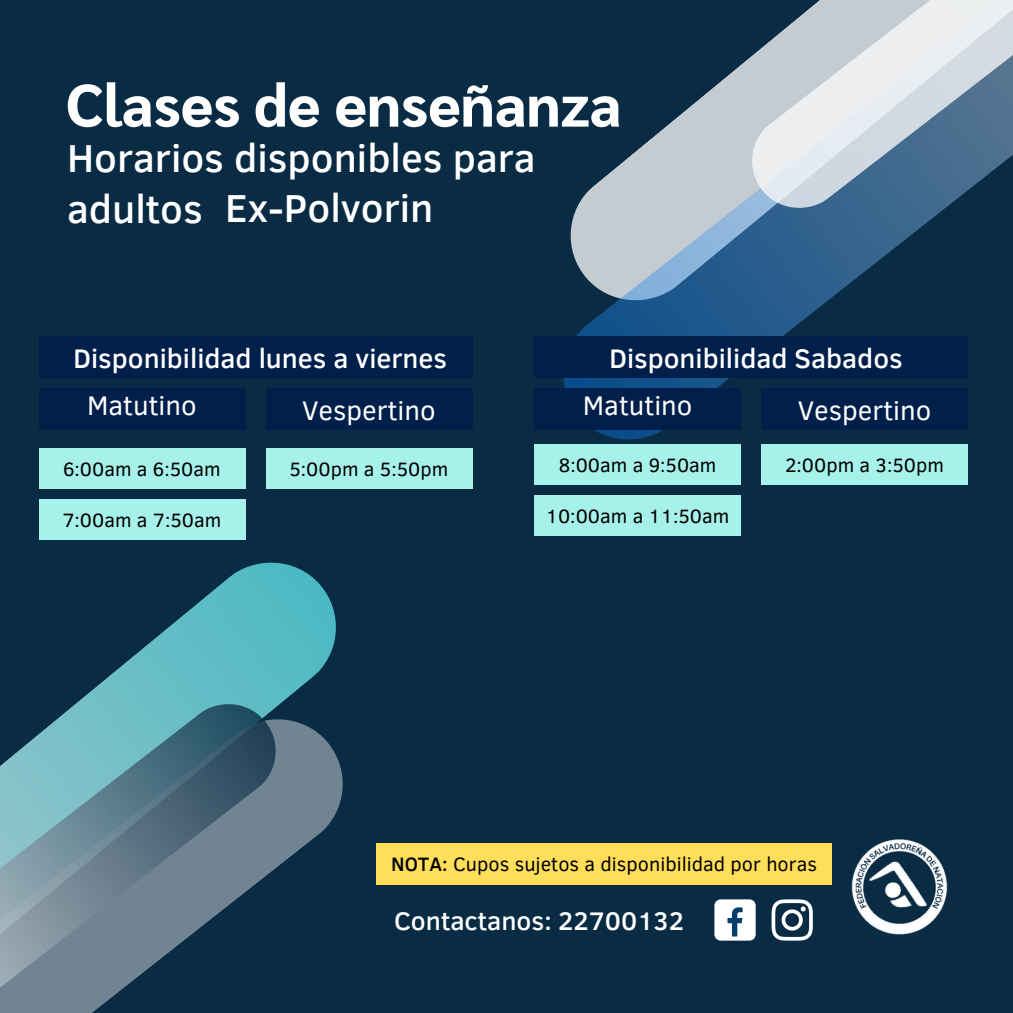
<style>
.page{position:relative;width:1013px;height:1013px;background:#fff}
.page>*{position:absolute;margin:0;border:0;box-sizing:border-box;transform-origin:0 0}
.t1{font:800 59.75px "Sarabun";color:#fff}
.t2{font:500 40px/50.6px "Clear Sans";color:#fff}
.t3{font:500 27.5px "Clear Sans";color:#fff}
.t4{font:27.5px "Clear Sans";color:#fff}
.t5{font:500 26.12px "Clear Sans";color:#fff}
.t6{font:19.88px "Clear Sans";color:#000}
.t7{font:19.75px "Clear Sans";color:#000}
.s1{font-weight:500}
</style>
<div class="page">
<div style="left:0;top:0;width:1012px;height:1012px;background:#092b44"></div>
<img style="left:851px;top:839px;width:97px;height:96px">
<div style="left:376px;top:843px;width:456px;height:41px;background:#ffde59"></div>
<div style="left:714px;top:899px;width:41px;height:41px;background:#fff;border-radius:6px"></div>
<svg style="left:727px;top:907px;width:15px;height:29px"></svg>
<svg style="left:771px;top:899px;width:41px;height:41px"></svg>
<div style="left:39px;top:336px;width:433px;height:42px;background:#00204b"></div>
<div style="left:39px;top:388px;width:206px;height:41px;background:#00204b"></div>
<div style="left:266px;top:388px;width:206px;height:41px;background:#00204b"></div>
<div style="left:39px;top:448px;width:206px;height:40px;background:#a7f1eb"></div>
<div style="left:39px;top:499px;width:206px;height:40px;background:#a7f1eb"></div>
<svg style="left:537px;top:72px;width:431px;height:395px"></svg>
<svg style="left:732px;top:0;width:280px;height:228px;background:#9badbc"></svg>
<div style="left:534px;top:336px;width:433px;height:42px;background:#00204b"></div>
<div style="left:534px;top:388px;width:207px;height:41px;background:#00204b"></div>
<div style="left:534px;top:444px;width:207px;height:40px;background:#a7f1eb"></div>
<div style="left:761px;top:388px;width:206px;height:41px;background:#00204b"></div>
<div style="left:534px;top:495px;width:207px;height:40px;background:#a7f1eb"></div>
<div style="left:761px;top:444px;width:206px;height:40px;background:#a7f1eb"></div>
<div style="left:266px;top:448px;width:206px;height:40px;background:#a7f1eb"></div>
<svg style="left:39px;top:535px;width:297px;height:156px"></svg>
<svg style="left:295px;top:721px;width:48px;height:132px;fill:#718492"></svg>
<svg style="left:0;top:684px;width:295px;height:328px"></svg>
<p class="t1" style="left:66px;top:63px;width:557px">Clases de enseñanza</p>
<p class="t2" style="left:67px;top:131px;width:470px">Horarios disponibles para adultos</p>
<p class="t2" style="left:225px;top:181px;width:210px">Ex-Polvorin</p>
<p class="t3" style="left:74px;top:338px;width:375px">Disponibilidad lunes a viernes</p>
<p class="t4" style="left:87px;top:385px;width:111px">Matutino</p>
<p class="t4" style="left:302px;top:390px;width:135px">Vespertino</p>
<p class="t7" style="left:63px;top:454px;width:159px">6:00am a 6:50am</p>
<p class="t7" style="left:62px;top:505px;width:160px">7:00am a 7:50am</p>
<p class="t7" style="left:289px;top:454px;width:160px">5:00pm a 5:50pm</p>
<p class="t3" style="left:609px;top:338px;width:295px">Disponibilidad Sabados</p>
<p class="t4" style="left:583px;top:385px;width:111px">Matutino</p>
<p class="t4" style="left:797px;top:390px;width:135px">Vespertino</p>
<p class="t7" style="left:559px;top:450px;width:159px">8:00am a 9:50am</p>
<p class="t7" style="left:546px;top:501px;width:185px">10:00am a 11:50am</p>
<p class="t7" style="left:785px;top:450px;width:160px">2:00pm a 3:50pm</p>
<p class="t6" style="left:391px;top:850px;width:427px"><span class="s1">NOTA:</span> Cupos sujetos a disponibilidad por horas</p>
<p class="t5" style="left:394px;top:902px;width:291px">Contactanos: 22700132</p>
</div>
